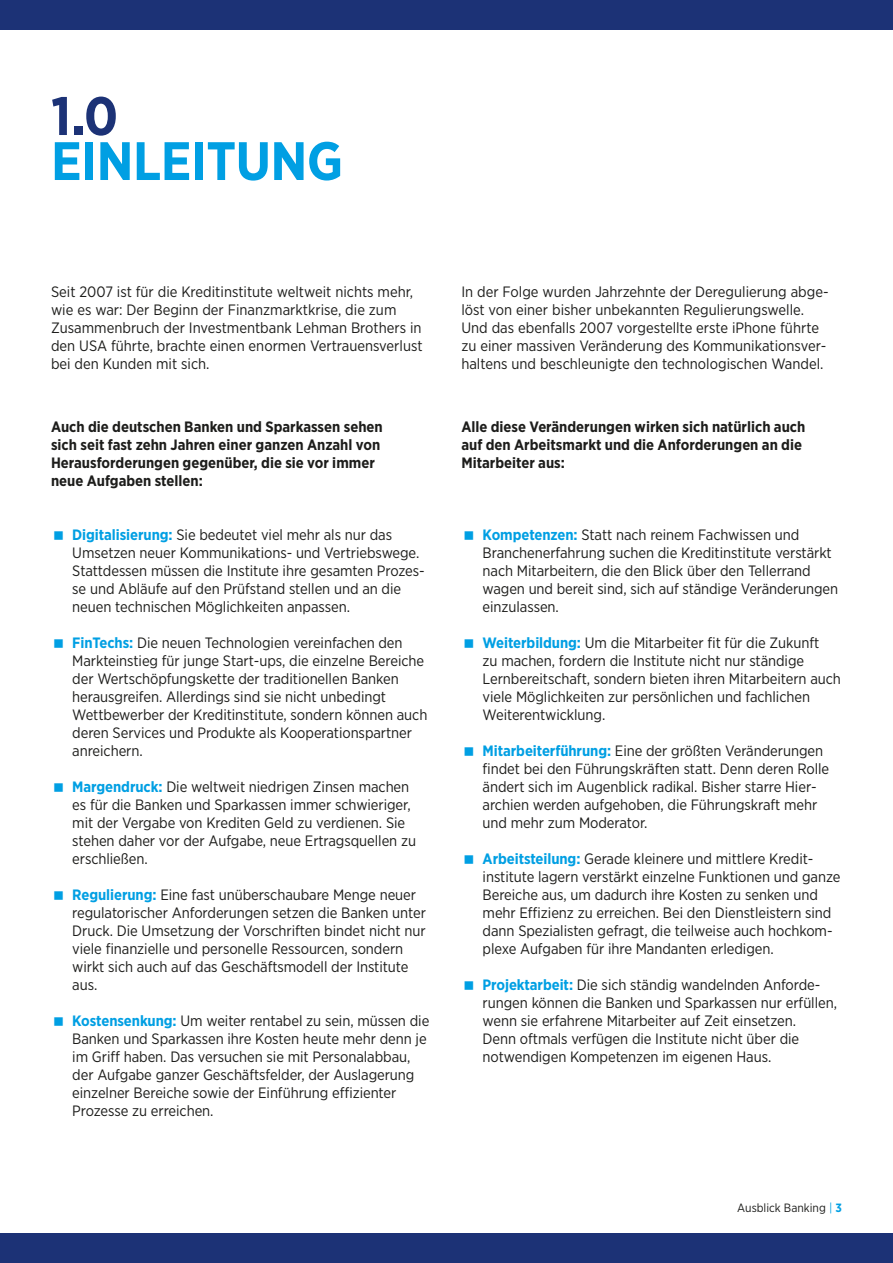
<style>
.page{position:relative;width:893px;height:1263px;background:#fff}
.page>*{position:absolute;margin:0;border:0;box-sizing:border-box;transform-origin:0 0}
.t1{font:700 54px "Gotham Narrow";letter-spacing:-.01em;color:#009fe3}
.t2{font:700 54px "Gotham Narrow";color:#1c3276}
.t3{font:15px/18px "Gotham Narrow";letter-spacing:-.005em;color:#1d1d1b}
.t4{font:700 15px/18px "Gotham Narrow";color:#1d1d1b}
.t5{font:12px "Gotham Narrow";color:#1d1d1b}
.s1{font-weight:700;color:#009fe3}
.s2{color:#009fe3}
</style>
<div class="page">
<div style="left:0;top:1233px;width:893px;height:30px;background:#1c3276"></div>
<div style="left:0;top:0;width:893px;height:30px;background:#1c3276"></div>
<h1 class="t2" style="left:51px;top:81px;width:69px">1.0</h1>
<h1 class="t1" style="left:51px;top:126px;width:294px">EINLEITUNG</h1>
<p class="t3" style="left:51px;top:282px;width:373px">Seit 2007 ist für die Kreditinstitute weltweit nichts mehr, wie es war: Der Beginn der Finanzmarktkrise, die zum Zusammenbruch der Investmentbank Lehman Brothers in den USA führte, brachte einen enormen Vertrauensverlust bei den Kunden mit sich.</p>
<p class="t3" style="left:461px;top:282px;width:369px">In der Folge wurden Jahrzehnte der Deregulierung abge&shy;löst von einer bisher unbekannten Regulierungswelle.<br>Und das ebenfalls 2007 vorgestellte erste iPhone führte zu einer massiven Veränderung des Kommunikationsver&shy;haltens und beschleunigte den technologischen Wandel.</p>
<p class="t4" style="left:51px;top:418px;width:333px">Auch die deutschen Banken und Sparkassen sehen sich seit fast zehn Jahren einer ganzen Anzahl von Herausforderungen gegenüber, die sie vor immer neue Aufgaben stellen:</p>
<p class="t4" style="left:461px;top:418px;width:346px">Alle diese Veränderungen wirken sich natürlich auch auf den Arbeitsmarkt und die Anforderungen an die<br>Mitarbeiter aus:</p>
<p class="t3" style="left:72px;top:525px;width:354px"><span class="s1">Digitalisierung:</span> Sie bedeutet viel mehr als nur das Umsetzen neuer Kommunikations- und Vertriebswege.<br>Stattdessen müssen die Institute ihre gesamten Prozes&shy;se und Abläufe auf den Prüfstand stellen und an die neuen technischen Möglichkeiten anpassen.</p>
<p class="t3" style="left:72px;top:633px;width:357px"><span class="s1">FinTechs:</span> Die neuen Technologien vereinfachen den Markteinstieg für junge Start-ups, die einzelne Bereiche der Wertschöpfungskette der traditionellen Banken herausgreifen. Allerdings sind sie nicht unbedingt Wettbewerber der Kreditinstitute, sondern können auch deren Services und Produkte als Kooperationspartner anreichern.</p>
<p class="t3" style="left:72px;top:777px;width:345px"><span class="s1">Margendruck:</span> Die weltweit niedrigen Zinsen machen es für die Banken und Sparkassen immer schwieriger, mit der Vergabe von Krediten Geld zu verdienen. Sie stehen daher vor der Aufgabe, neue Ertragsquellen zu erschließen.</p>
<p class="t3" style="left:72px;top:885px;width:355px"><span class="s1">Regulierung:</span> Eine fast unüberschaubare Menge neuer regulatorischer Anforderungen setzen die Banken unter Druck. Die Umsetzung der Vorschriften bindet nicht nur viele finanzielle und personelle Ressourcen, sondern wirkt sich auch auf das Geschäftsmodell der Institute aus.</p>
<p class="t3" style="left:72px;top:1011px;width:359px"><span class="s1">Kostensenkung:</span> Um weiter rentabel zu sein, müssen die Banken und Sparkassen ihre Kosten heute mehr denn je im Griff haben. Das versuchen sie mit Personalabbau, der Aufgabe ganzer Geschäftsfelder, der Auslagerung einzelner Bereiche sowie der Einführung effizienter Prozesse zu erreichen.</p>
<p class="t3" style="left:483px;top:525px;width:357px"><span class="s1">Kompetenzen:</span> Statt nach reinem Fachwissen und Branchenerfahrung suchen die Kreditinstitute verstärkt nach Mitarbeitern, die den Blick über den Tellerrand wagen und bereit sind, sich auf ständige Veränderungen einzulassen.</p>
<p class="t3" style="left:483px;top:633px;width:360px"><span class="s1">Weiterbildung:</span> Um die Mitarbeiter fit für die Zukunft<br>zu machen, fordern die Institute nicht nur ständige Lernbereitschaft, sondern bieten ihren Mitarbeitern auch viele Möglichkeiten zur persönlichen und fachlichen Weiterentwicklung.</p>
<p class="t3" style="left:483px;top:741px;width:348px"><span class="s1">Mitarbeiterführung:</span> Eine der größten Veränderungen findet bei den Führungskräften statt. Denn deren Rolle ändert sich im Augenblick radikal. Bisher starre Hier&shy;archien werden aufgehoben, die Führungskraft mehr und mehr zum Moderator.</p>
<p class="t3" style="left:483px;top:849px;width:359px"><span class="s1">Arbeitsteilung:</span> Gerade kleinere und mittlere Kredit&shy;institute lagern verstärkt einzelne Funktionen und ganze Bereiche aus, um dadurch ihre Kosten zu senken und mehr Effizienz zu erreichen. Bei den Dienstleistern sind dann Spezialisten gefragt, die teilweise auch hochkom&shy;plexe Aufgaben für ihre Mandanten erledigen.</p>
<p class="t3" style="left:483px;top:975px;width:356px"><span class="s1">Projektarbeit:</span> Die sich ständig wandelnden Anforde&shy;rungen können die Banken und Sparkassen nur erfüllen, wenn sie erfahrene Mitarbeiter auf Zeit einsetzen.<br>Denn oftmals verfügen die Institute nicht über die notwendigen Kompetenzen im eigenen Haus.</p>
<p class="t5" style="left:737px;top:1200px;width:106px">Ausblick Banking <span class="s2">|</span> <span class="s1">3</span></p>
</div>
